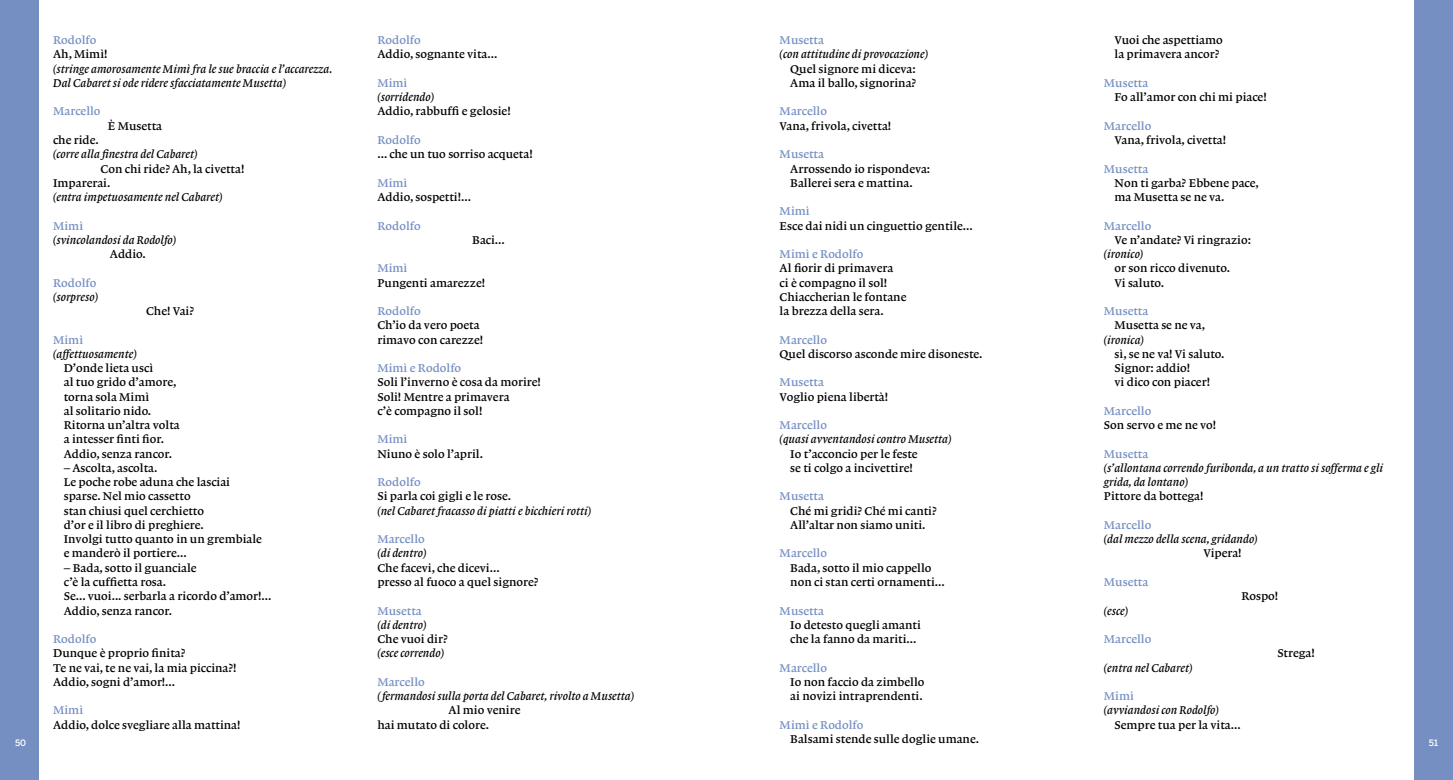
<style>
.page{position:relative;width:1453px;height:780px;background:#fff}
.page>*{position:absolute;margin:0;border:0;box-sizing:border-box;transform-origin:0 0}
.t1{font:11.88px/14.2px "Lexicon No 1 Roman B";color:#000}
.t2{font:11.88px/14.2px "Lexicon No 1 Italic B";color:#000}
.t3{font:11.88px "Lexicon No 1 Roman B";color:#758fc2}
.t4{font:500 8.75px "Benton Sans";color:#fff}
</style>
<div class="page">
<div style="left:0;top:0;width:39px;height:780px;background:#758fc2"></div>
<div style="left:1414px;top:0;width:39px;height:780px;background:#758fc2"></div>
<p class="t1" style="left:1114px;top:33px;width:110px">Vuoi che aspettiamo la primavera ancor?</p>
<p class="t3" style="left:1104px;top:76px;width:46px">Musetta</p>
<p class="t1" style="left:1114px;top:90px;width:154px">Fo all’amor con chi mi piace!</p>
<p class="t3" style="left:1104px;top:119px;width:49px">Marcello</p>
<p class="t1" style="left:1114px;top:133px;width:113px">Vana, frivola, civetta!</p>
<p class="t3" style="left:1104px;top:162px;width:46px">Musetta</p>
<p class="t1" style="left:1114px;top:176px;width:146px">Non ti garba? Ebbene pace, ma Musetta se ne va.</p>
<p class="t3" style="left:1104px;top:219px;width:49px">Marcello</p>
<p class="t1" style="left:1114px;top:233px;width:138px">Ve n’andate? Vi ringrazio:</p>
<p class="t2" style="left:1104px;top:247px;width:41px">(ironico)</p>
<p class="t1" style="left:1114px;top:261px;width:117px">or son ricco divenuto.<br>Vi saluto.</p>
<p class="t3" style="left:1104px;top:304px;width:46px">Musetta</p>
<p class="t1" style="left:1114px;top:318px;width:92px">Musetta se ne va,</p>
<p class="t2" style="left:1104px;top:332px;width:41px">(ironica)</p>
<p class="t1" style="left:1114px;top:347px;width:111px">sì, se ne va! Vi saluto.<br>Signor: addio!<br>vi dico con piacer!</p>
<p class="t3" style="left:1104px;top:404px;width:49px">Marcello</p>
<p class="t1" style="left:1104px;top:418px;width:114px">Son servo e me ne vo!</p>
<p class="t3" style="left:1104px;top:447px;width:46px">Musetta</p>
<p class="t2" style="left:1104px;top:460px;width:281px">(s’allontana correndo furibonda, a un tratto si sofferma e gli grida, da lontano)</p>
<p class="t1" style="left:1104px;top:489px;width:101px">Pittore da bottega!</p>
<p class="t3" style="left:1104px;top:518px;width:49px">Marcello</p>
<p class="t2" style="left:1104px;top:532px;width:155px">(dal mezzo della scena, gridando)</p>
<p class="t1" style="left:1203px;top:546px;width:40px">Vipera!</p>
<p class="t3" style="left:1104px;top:575px;width:46px">Musetta</p>
<p class="t1" style="left:1241px;top:589px;width:38px">Rospo!</p>
<p class="t2" style="left:1104px;top:603px;width:26px">(esce)</p>
<p class="t3" style="left:1104px;top:632px;width:49px">Marcello</p>
<p class="t1" style="left:1277px;top:646px;width:39px">Strega!</p>
<p class="t2" style="left:1104px;top:660px;width:90px">(entra nel Cabaret)</p>
<p class="t3" style="left:1104px;top:689px;width:32px">Mimì</p>
<p class="t2" style="left:1104px;top:703px;width:116px">(avviandosi con Rodolfo)</p>
<p class="t1" style="left:1114px;top:717px;width:128px">Sempre tua per la vita...</p>
<p class="t3" style="left:377px;top:34px;width:45px">Rodolfo</p>
<p class="t1" style="left:377px;top:47px;width:121px">Addio, sognante vita...</p>
<p class="t3" style="left:377px;top:76px;width:32px">Mimì</p>
<p class="t2" style="left:377px;top:90px;width:58px">(sorridendo)</p>
<p class="t1" style="left:377px;top:104px;width:135px">Addio, rabbuffi e gelosie!</p>
<p class="t3" style="left:377px;top:133px;width:45px">Rodolfo</p>
<p class="t1" style="left:377px;top:147px;width:157px">... che un tuo sorriso acqueta!</p>
<p class="t3" style="left:377px;top:176px;width:32px">Mimì</p>
<p class="t1" style="left:377px;top:190px;width:95px">Addio, sospetti!...</p>
<p class="t3" style="left:377px;top:219px;width:45px">Rodolfo</p>
<p class="t1" style="left:472px;top:233px;width:34px">Baci...</p>
<p class="t3" style="left:377px;top:262px;width:32px">Mimì</p>
<p class="t1" style="left:377px;top:275px;width:109px">Pungenti amarezze!</p>
<p class="t3" style="left:377px;top:304px;width:45px">Rodolfo</p>
<p class="t1" style="left:377px;top:318px;width:107px">Ch’io da vero poeta rimavo con carezze!</p>
<p class="t3" style="left:377px;top:361px;width:85px">Mimì e Rodolfo</p>
<p class="t1" style="left:377px;top:375px;width:165px">Soli l’inverno è cosa da morire!<br>Soli! Mentre a primavera<br>c’è compagno il sol!</p>
<p class="t3" style="left:377px;top:433px;width:32px">Mimì</p>
<p class="t1" style="left:377px;top:446px;width:107px">Niuno è solo l’april.</p>
<p class="t3" style="left:377px;top:475px;width:45px">Rodolfo</p>
<p class="t1" style="left:377px;top:489px;width:135px">Si parla coi gigli e le rose.</p>
<p class="t2" style="left:377px;top:503px;width:215px">(nel Cabaret fracasso di piatti e bicchieri rotti)</p>
<p class="t3" style="left:377px;top:532px;width:49px">Marcello</p>
<p class="t2" style="left:377px;top:546px;width:50px">(di dentro)</p>
<p class="t1" style="left:377px;top:560px;width:163px">Che facevi, che dicevi...<br>presso al fuoco a quel signore?</p>
<p class="t3" style="left:377px;top:604px;width:46px">Musetta</p>
<p class="t2" style="left:377px;top:617px;width:50px">(di dentro)</p>
<p class="t1" style="left:377px;top:632px;width:72px">Che vuoi dir?</p>
<p class="t2" style="left:377px;top:646px;width:68px">(esce correndo)</p>
<p class="t3" style="left:377px;top:675px;width:49px">Marcello</p>
<p class="t2" style="left:377px;top:688px;width:258px">(fermandosi sulla porta del Cabaret, rivolto a Musetta)</p>
<p class="t1" style="left:377px;top:703px;width:145px;text-indent:71px">Al mio venire hai mutato di colore.</p>
<p class="t3" style="left:53px;top:34px;width:45px">Rodolfo</p>
<p class="t1" style="left:53px;top:47px;width:56px">Ah, Mimì!</p>
<p class="t2" style="left:53px;top:61px;width:281px">(stringe amorosamente Mimì fra le sue braccia e l’accarezza.<br>Dal Cabaret si ode ridere sfacciatamente Musetta)</p>
<p class="t3" style="left:53px;top:105px;width:49px">Marcello</p>
<p class="t1" style="left:108px;top:119px;width:56px">È Musetta</p>
<p class="t1" style="left:53px;top:133px;width:47px">che ride.</p>
<p class="t2" style="left:53px;top:147px;width:146px">(corre alla finestra del Cabaret)</p>
<p class="t1" style="left:53px;top:161px;width:193px;text-indent:47px">Con chi ride? Ah, la civetta!<br>Imparerai.</p>
<p class="t2" style="left:53px;top:190px;width:171px">(entra impetuosamente nel Cabaret)</p>
<p class="t3" style="left:53px;top:219px;width:32px">Mimì</p>
<p class="t2" style="left:53px;top:232px;width:125px">(svincolandosi da Rodolfo)</p>
<p class="t1" style="left:110px;top:247px;width:37px">Addio.</p>
<p class="t3" style="left:53px;top:276px;width:45px">Rodolfo</p>
<p class="t2" style="left:53px;top:289px;width:46px">(sorpreso)</p>
<p class="t1" style="left:146px;top:304px;width:49px">Che! Vai?</p>
<p class="t3" style="left:53px;top:333px;width:32px">Mimì</p>
<p class="t2" style="left:53px;top:346px;width:85px">(affettuosamente)</p>
<p class="t1" style="left:64px;top:361px;width:117px">D’onde lieta uscì<br>al tuo grido d’amore, torna sola Mimì<br>al solitario nido.<br>Ritorna un’altra volta a intesser finti fior.<br>Addio, senza rancor.</p>
<p class="t1" style="left:64px;top:461px;width:200px">– Ascolta, ascolta.<br>Le poche robe aduna che lasciai sparse. Nel mio cassetto<br>stan chiusi quel cerchietto<br>d’or e il libro di preghiere.<br>Involgi tutto quanto in un grembiale e manderò il portiere...</p>
<p class="t1" style="left:64px;top:560px;width:209px">– Bada, sotto il guanciale<br>c’è la cuffietta rosa.<br>Se... vuoi... serbarla a ricordo d’amor!...<br>Addio, senza rancor.</p>
<p class="t3" style="left:53px;top:632px;width:45px">Rodolfo</p>
<p class="t1" style="left:53px;top:646px;width:185px">Dunque è proprio finita?<br>Te ne vai, te ne vai, la mia piccina?!<br>Addio, sogni d’amor!...</p>
<p class="t3" style="left:53px;top:703px;width:32px">Mimì</p>
<p class="t1" style="left:53px;top:717px;width:189px">Addio, dolce svegliare alla mattina!</p>
<p class="t3" style="left:780px;top:34px;width:46px">Musetta</p>
<p class="t2" style="left:780px;top:47px;width:150px">(con attitudine di provocazione)</p>
<p class="t1" style="left:790px;top:62px;width:127px">Quel signore mi diceva:<br>Ama il ballo, signorina?</p>
<p class="t3" style="left:780px;top:105px;width:49px">Marcello</p>
<p class="t1" style="left:780px;top:119px;width:113px">Vana, frivola, civetta!</p>
<p class="t3" style="left:780px;top:148px;width:46px">Musetta</p>
<p class="t1" style="left:790px;top:161px;width:141px">Arrossendo io rispondeva:<br>Ballerei sera e mattina.</p>
<p class="t3" style="left:780px;top:205px;width:32px">Mimì</p>
<p class="t1" style="left:780px;top:218px;width:195px">Esce dai nidi un cinguettio gentile...</p>
<p class="t3" style="left:780px;top:247px;width:85px">Mimì e Rodolfo</p>
<p class="t1" style="left:780px;top:261px;width:128px">Al fiorir di primavera<br>ci è compagno il sol!<br>Chiaccherian le fontane la brezza della sera.</p>
<p class="t3" style="left:780px;top:333px;width:49px">Marcello</p>
<p class="t1" style="left:780px;top:347px;width:204px">Quel discorso asconde mire disoneste.</p>
<p class="t3" style="left:780px;top:376px;width:46px">Musetta</p>
<p class="t1" style="left:780px;top:389px;width:110px">Voglio piena libertà!</p>
<p class="t3" style="left:780px;top:418px;width:49px">Marcello</p>
<p class="t2" style="left:780px;top:432px;width:173px">(quasi avventandosi contro Musetta)</p>
<p class="t1" style="left:790px;top:446px;width:129px">Io t’acconcio per le feste se ti colgo a incivettire!</p>
<p class="t3" style="left:780px;top:490px;width:46px">Musetta</p>
<p class="t1" style="left:790px;top:503px;width:148px">Ché mi gridi? Ché mi canti?<br>All’altar non siamo uniti.</p>
<p class="t3" style="left:780px;top:547px;width:49px">Marcello</p>
<p class="t1" style="left:790px;top:560px;width:156px">Bada, sotto il mio cappello non ci stan certi ornamenti...</p>
<p class="t3" style="left:780px;top:604px;width:46px">Musetta</p>
<p class="t1" style="left:790px;top:617px;width:132px">Io detesto quegli amanti che la fanno da mariti...</p>
<p class="t3" style="left:780px;top:661px;width:49px">Marcello</p>
<p class="t1" style="left:790px;top:674px;width:136px">Io non faccio da zimbello ai novizi intraprendenti.</p>
<p class="t3" style="left:780px;top:718px;width:85px">Mimì e Rodolfo</p>
<p class="t1" style="left:790px;top:731px;width:190px">Balsami stende sulle doglie umane.</p>
<p class="t4" style="left:15px;top:737px;width:13px">50</p>
<p class="t4" style="left:1429px;top:737px;width:11px">51</p>
</div>
